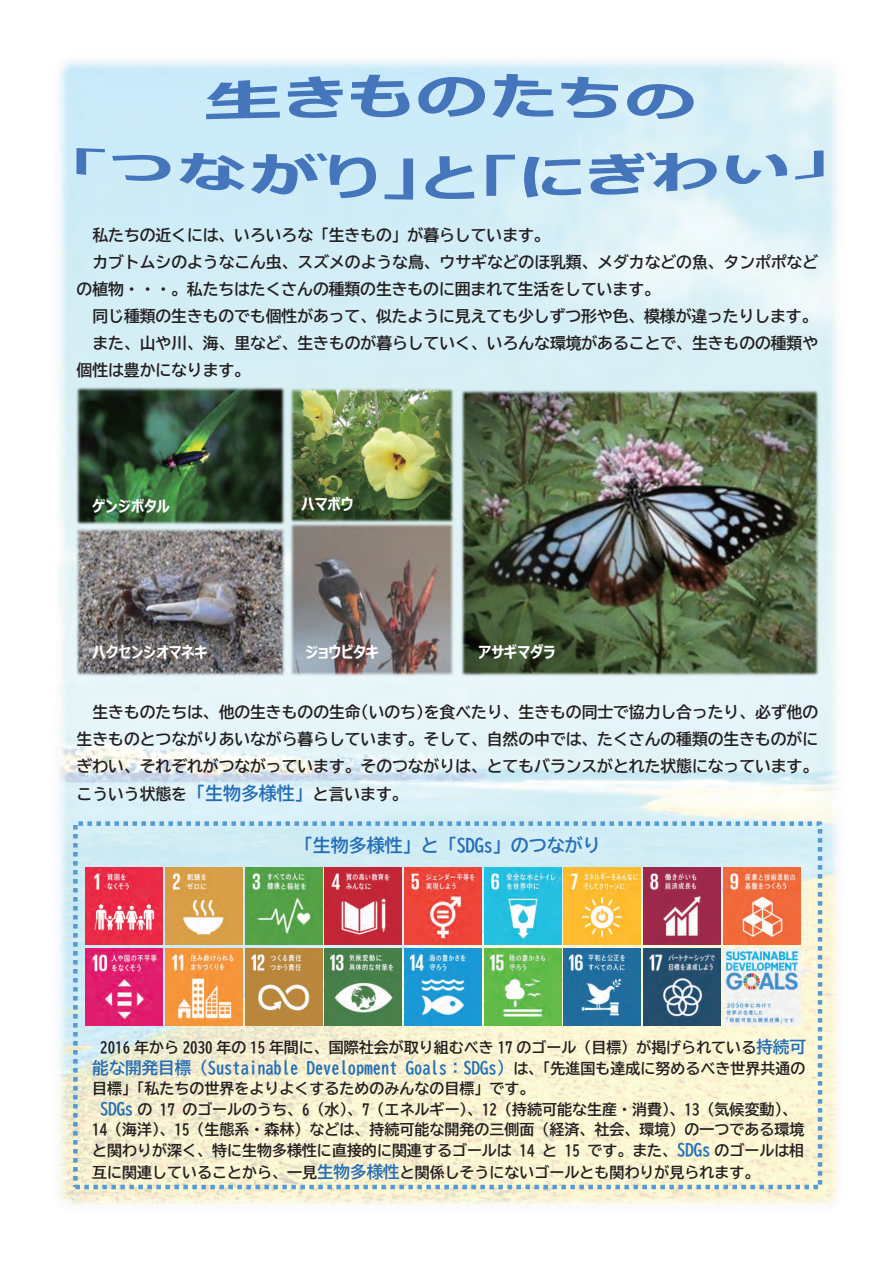
<style>
.page{position:relative;width:893px;height:1263px;background:#fff}
.page>*{position:absolute;margin:0;border:0;box-sizing:border-box;transform-origin:0 0}
.t1{font:18px "BIZ UD Gothic Bold";color:#246eb7}
.t2{font:16.5px "BIZ UD Gothic Bold";color:#246eb7}
.t3{font:15.9px/27.3px "BIZ UD Gothic Bold";color:#231f20;text-align:justify}
.t4{font:700 15.9px "Meiryo UI";color:#fff}
.t5{font:15px "BIZ UD Gothic Bold";color:#231f20}
.s1{font-size:18px;color:#246eb7}
.s2{font-size:16.5px;color:#246eb7}
.s3{font-size:15px;color:#231f20}
</style>
<div class="page">
<img style="left:58px;top:59px;width:780px;height:1147px">
<img style="left:66px;top:73px;width:768px;height:127px">
<svg style="left:206px;top:74px;width:488px;height:45px;background:#97bde0"></svg>
<svg style="left:76px;top:148px;width:747px;height:52px;background:#abcde7"></svg>
<img style="left:76px;top:387px;width:210px;height:139px">
<img style="left:76px;top:528px;width:209px;height:148px">
<img style="left:290px;top:387px;width:165px;height:289px">
<img style="left:461px;top:389px;width:358px;height:287px">
<div style="left:73px;top:821px;width:749px;height:368px;border:4px dashed #549ad3"></div>
<img style="left:86px;top:868px;width:77px;height:77px">
<img style="left:166px;top:867px;width:76px;height:77px">
<img style="left:245px;top:867px;width:77px;height:77px">
<img style="left:325px;top:867px;width:77px;height:77px">
<img style="left:404px;top:867px;width:77px;height:77px">
<img style="left:484px;top:867px;width:77px;height:77px">
<img style="left:564px;top:867px;width:77px;height:77px">
<img style="left:643px;top:867px;width:77px;height:77px">
<img style="left:723px;top:867px;width:77px;height:77px">
<img style="left:86px;top:948px;width:77px;height:77px">
<img style="left:166px;top:948px;width:76px;height:77px">
<img style="left:245px;top:948px;width:77px;height:77px">
<img style="left:325px;top:948px;width:77px;height:77px">
<img style="left:404px;top:948px;width:77px;height:77px">
<img style="left:484px;top:948px;width:77px;height:77px">
<img style="left:564px;top:948px;width:77px;height:77px">
<img style="left:643px;top:948px;width:77px;height:77px">
<img style="left:723px;top:948px;width:77px;height:77px">
<p class="t3" style="left:92px;top:222px;width:459px">私たちの近くには、いろいろな「生きもの」が暮らしています。</p>
<p class="t3" style="left:92px;top:249px;width:727px">カブトムシのようなこん虫、スズメのような鳥、ウサギなどのほ乳類、メダカなどの魚、タンポポなど</p>
<p class="t3" style="left:77px;top:276px;width:585px">の植物・・・。私たちはたくさんの種類の生きものに囲まれて生活をしています。</p>
<p class="t3" style="left:92px;top:303px;width:727px">同じ種類の生きものでも個性があって、似たように見えても少しずつ形や色、模様が違ったりします。</p>
<p class="t3" style="left:92px;top:330px;width:727px">また、山や川、海、里など、生きものが暮らしていく、いろんな環境があることで、生きものの種類や</p>
<p class="t3" style="left:76px;top:357px;width:175px">個性は豊かになります。</p>
<p class="t4" style="left:92px;top:495px;width:79px">ゲンジボタル</p>
<p class="t4" style="left:301px;top:493px;width:54px">ハマボウ</p>
<p class="t4" style="left:92px;top:641px;width:117px">ハクセンシオマネキ</p>
<p class="t4" style="left:305px;top:641px;width:75px">ジョウビタキ</p>
<p class="t4" style="left:478px;top:641px;width:79px">アサギマダラ</p>
<p class="t3" style="left:77px;top:699px;width:743px;text-indent:16px">生きものたちは、他の生きものの生命(いのち)を食べたり、生きもの同士で協力し合ったり、必ず他の生きものとつながりあいながら暮らしています。そして、自然の中では、たくさんの種類の生きものがにぎわい、それぞれがつながっています。そのつながりは、とてもバランスがとれた状態になっています。こういう状態を<span class="s1">「生物多様性」</span>と言います。</p>
<p class="t1" style="left:295px;top:836px;width:308px">「生物多様性」と「SDGs」のつながり</p>
<p class="t5" style="left:100px;top:1040px;width:707px">2016 年から 2030 年の 15 年間に、国際社会が取り組むべき 17 のゴール（目標）が掲げられている<span class="s2">持続可</span></p>
<p class="t2" style="left:92px;top:1060px;width:715px">能な開発目標（Sustainable Development Goals：SDGs）<span class="s3">は、「先進国も達成に努めるべき世界共通の</span></p>
<p class="t5" style="left:92px;top:1081px;width:444px">目標」「私たちの世界をよりよくするためのみんなの目標」です。</p>
<p class="t5" style="left:100px;top:1102px;width:698px"><span class="s2">SDGs</span> の 17 のゴールのうち、6（水）、7（エネルギー）、12（持続可能な生産・消費）、13（気候変動）、</p>
<p class="t5" style="left:92px;top:1122px;width:714px">14（海洋）、15（生態系・森林）などは、持続可能な開発の三側面（経済、社会、環境）の一つである環境</p>
<p class="t5" style="left:92px;top:1143px;width:713px">と関わりが深く、特に生物多様性に直接的に関連するゴールは 14 と 15 です。また、<span class="s2">SDGs</span> のゴールは相</p>
<p class="t5" style="left:92px;top:1164px;width:669px">互に関連していることから、一見<span class="s2">生物多様性</span>と関係しそうにないゴールとも関わりが見られます。</p>
</div>
